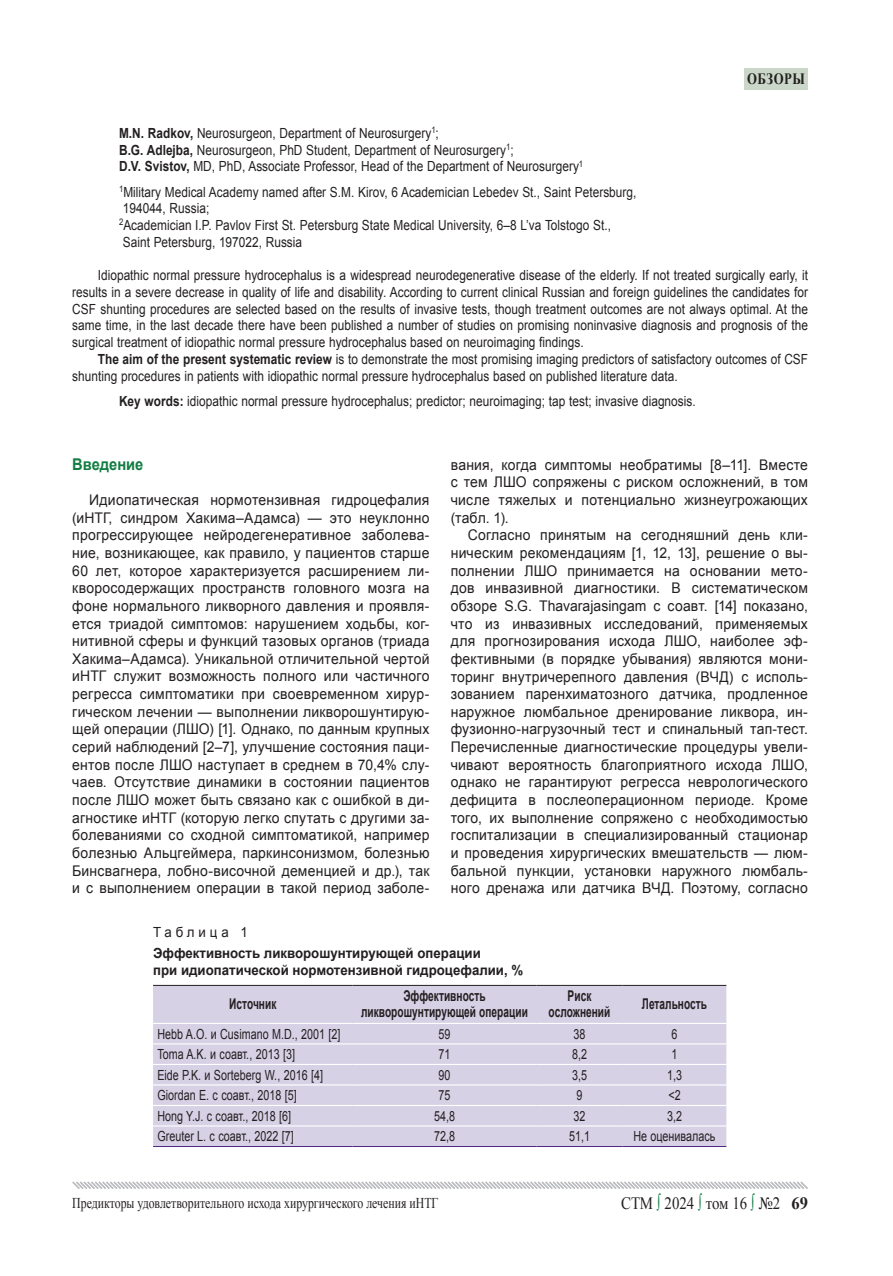
<style>
.page{position:relative;width:893px;height:1276px;background:#fff}
.page>*{position:absolute;margin:0;border:0;box-sizing:border-box;transform-origin:0 0}
.t1{font:17.4px "Times New Roman";color:#231f20;scale:.86 1}
.t2{font:700 16.2px "Arial";color:#127c43;scale:.9 1}
.t3{font:700 15.75px "Times New Roman";letter-spacing:.04em;color:#231f20;scale:.81 1}
.t4{font:15px "Times New Roman";color:#231f20;scale:.79 1}
.t5{font:700 14.85px/16.2px "Arial";letter-spacing:.005em;color:#231f20;text-align:center;scale:.68 1}
.t6{font:14.7px/17.7px "Arial";letter-spacing:.015em;color:#231f20;text-align:justify;scale:.95 1}
.t7{font:13.95px/16.8px "Arial";letter-spacing:.005em;color:#231f20;scale:.85 1}
.t8{font:13.95px "Arial";letter-spacing:.005em;color:#231f20;scale:.77 1}
.t9{font:700 13.95px/16.8px "Arial";color:#231f20;scale:.95 1}
.t10{font:13.95px "Arial";letter-spacing:.3em;color:#231f20;scale:.95 1}
.s1{font-weight:700}
.s2{color:#127c43}
</style>
<div class="page">
<div style="left:744px;top:69px;width:64px;height:21px;background:#cbd8c9"></div>
<svg style="left:72px;top:1181px;width:736px;height:8px"></svg>
<div style="left:153px;top:986px;width:573px;height:160px;background:#d7d1e6"></div>
<hr style="left:153px;top:1023px;width:200px;height:1px;background:#fff">
<hr style="left:353px;top:1023px;width:183px;height:1px;background:#fff">
<hr style="left:536px;top:1023px;width:87px;height:1px;background:#fff">
<hr style="left:623px;top:1023px;width:103px;height:1px;background:#fff">
<hr style="left:153px;top:1043px;width:200px;height:1px;background:#fff">
<hr style="left:353px;top:1043px;width:183px;height:1px;background:#fff">
<hr style="left:536px;top:1043px;width:87px;height:1px;background:#fff">
<hr style="left:623px;top:1043px;width:103px;height:1px;background:#fff">
<hr style="left:153px;top:1064px;width:200px;height:1px;background:#fff">
<hr style="left:353px;top:1064px;width:183px;height:1px;background:#fff">
<hr style="left:536px;top:1064px;width:87px;height:1px;background:#fff">
<hr style="left:623px;top:1064px;width:103px;height:1px;background:#fff">
<hr style="left:153px;top:1084px;width:200px;height:1px;background:#fff">
<hr style="left:353px;top:1084px;width:183px;height:1px;background:#fff">
<hr style="left:536px;top:1084px;width:87px;height:1px;background:#fff">
<hr style="left:623px;top:1084px;width:103px;height:1px;background:#fff">
<hr style="left:153px;top:1105px;width:200px;height:1px;background:#fff">
<hr style="left:353px;top:1105px;width:183px;height:1px;background:#fff">
<hr style="left:536px;top:1105px;width:87px;height:1px;background:#fff">
<hr style="left:623px;top:1105px;width:103px;height:1px;background:#fff">
<hr style="left:153px;top:1125px;width:200px;height:1px;background:#fff">
<hr style="left:353px;top:1125px;width:183px;height:1px;background:#fff">
<hr style="left:536px;top:1125px;width:87px;height:1px;background:#fff">
<hr style="left:623px;top:1125px;width:103px;height:1px;background:#fff">
<hr style="left:153px;top:985px;width:200px;height:1px;background:#231f20">
<hr style="left:353px;top:985px;width:183px;height:1px;background:#231f20">
<hr style="left:536px;top:985px;width:87px;height:1px;background:#231f20">
<hr style="left:623px;top:985px;width:103px;height:1px;background:#231f20">
<hr style="left:153px;top:1146px;width:200px;height:1px;background:#542685">
<hr style="left:353px;top:1146px;width:183px;height:1px;background:#542685">
<hr style="left:536px;top:1146px;width:87px;height:1px;background:#542685">
<hr style="left:623px;top:1146px;width:103px;height:1px;background:#542685">
<p class="t3" style="left:747px;top:68px;width:73px">обзоры</p>
<p class="t7" style="left:119px;top:125px;width:547px"><span class="s1">M.N. Radkov,</span> Neurosurgeon, Department of Neurosurgery<sup>1</sup>;<br><span class="s1">B.G. Adlejba,</span> Neurosurgeon, PhD Student, Department of Neurosurgery<sup>1</sup>;<br><span class="s1">D.V. Svistov,</span> MD, PhD, Associate Professor, Head of the Department of Neurosurgery<sup>1</sup></p>
<p class="t7" style="left:119px;top:183px;width:610px"><sup>1</sup>Military Medical Academy named after S.M. Kirov, 6 Academician Lebedev St., Saint Petersburg, 194044, Russia;<br><sup>2</sup>Academician I.P. Pavlov First St. Petersburg State Medical University, 6–8 L’va Tolstogo St., Saint Petersburg, 197022, Russia</p>
<p class="t7" style="left:72px;top:267px;width:867px;text-align:justify;text-indent:26px">Idiopathic normal pressure hydrocephalus is a widespread neurodegenerative disease of the elderly. If not treated surgically early, it results in a severe decrease in quality of life and disability. According to current clinical Russian and foreign guidelines the candidates for CSF shunting procedures are selected based on the results of invasive tests, though treatment outcomes are not always optimal. At the same time, in the last decade there have been published a number of studies on promising noninvasive diagnosis and prognosis of the surgical treatment of idiopathic normal pressure hydrocephalus based on neuroimaging findings.</p>
<p class="t7" style="left:72px;top:351px;width:867px;text-indent:26px"><span class="s1">The aim of the present systematic review</span> is to demonstrate the most promising imaging predictors of satisfactory outcomes of CSF shunting procedures in patients with idiopathic normal pressure hydrocephalus based on published literature data.</p>
<p class="t7" style="left:119px;top:393px;width:680px"><span class="s1">Key words:</span> idiopathic normal pressure hydrocephalus; predictor; neuroimaging; tap test; invasive diagnosis.</p>
<p class="t2" style="left:72px;top:454px;width:81px">Введение</p>
<p class="t6" style="left:72px;top:491px;width:377px;text-indent:17px">Идиопатическая нормотензивная гидроцефалия (иНТГ, синдром Хакима–Адамса) — это неуклонно прогрессирующее нейродегенеративное заболева&shy;ние, возникающее, как правило, у пациентов старше 60 лет, которое характеризуется расширением ли&shy;кворосодержащих пространств головного мозга на фоне нормального ликворного давления и проявля&shy;ется триадой симптомов: нарушением ходьбы, ког&shy;нитивной сферы и функций тазовых органов (триада Хакима–Адамса). Уникальной отличительной чертой иНТГ служит возможность полного или частичного регресса симптоматики при своевременном хирур&shy;гическом лечении — выполнении ликворошунтирую&shy;щей операции (ЛШО) [1]. Однако, по данным крупных серий наблюдений [2–7], улучшение состояния паци&shy;ентов после ЛШО наступает в среднем в 70,4% слу&shy;чаев. Отсутствие динамики в состоянии пациентов после ЛШО может быть связано как с ошибкой в ди&shy;агностике иНТГ (которую легко спутать с другими за&shy;болеваниями со сходной симптоматикой, например болезнью Альцгеймера, паркинсонизмом, болезнью Бинсвагнера, лобно-височной деменцией и др.), так и с выполнением операции в такой период заболе-</p>
<p class="t6" style="left:451px;top:456px;width:377px">вания, когда симптомы необратимы [8–11]. Вместе с тем ЛШО сопряжены с риском осложнений, в том числе тяжелых и потенциально жизнеугрожающих (табл. 1).</p>
<p class="t6" style="left:451px;top:526px;width:377px;text-indent:17px">Согласно принятым на сегодняшний день кли&shy;ническим рекомендациям [1, 12, 13], решение о вы&shy;полнении ЛШО принимается на основании мето&shy;дов инвазивной диагностики. В систематическом обзоре S.G. Thavarajasingam с соавт. [14] показано, что из инвазивных исследований, применяемых для прогнозирования исхода ЛШО, наиболее эф&shy;фективными (в порядке убывания) являются мони&shy;торинг внутричерепного давления (ВЧД) с исполь&shy;зованием паренхиматозного датчика, продленное наружное люмбальное дренирование ликвора, ин&shy;фузионно-нагрузочный тест и спинальный тап-тест.<br>Перечисленные диагностические процедуры увели&shy;чивают вероятность благоприятного исхода ЛШО, однако не гарантируют регресса неврологического дефицита в послеоперационном периоде. Кроме того, их выполнение сопряжено с необходимостью госпитализации в специализированный стационар и проведения хирургических вмешательств — люм&shy;бальной пункции, установки наружного люмбаль&shy;ного дренажа или датчика ВЧД. Поэтому, согласно</p>
<p class="t10" style="left:153px;top:923px;width:101px">Таблица 1</p>
<p class="t9" style="left:153px;top:945px;width:391px">Эффективность ликворошунтирующей операции<br>при идиопатической нормотензивной гидроцефалии, %</p>
<p class="t5" style="left:229px;top:996px;width:71px">Источник</p>
<p class="t5" style="left:361px;top:988px;width:247px">Эффективность ликворошунтирующей операции</p>
<p class="t5" style="left:549px;top:988px;width:92px">Риск осложнений</p>
<p class="t5" style="left:642px;top:996px;width:97px">Летальность</p>
<p class="t8" style="left:157px;top:1024px;width:239px">Hebb A.O. и Cusimano M.D., 2001 [2]</p>
<p class="t8" style="left:439px;top:1024px;width:17px">59</p>
<p class="t8" style="left:574px;top:1024px;width:17px">38</p>
<p class="t8" style="left:671px;top:1024px;width:9px">6</p>
<p class="t8" style="left:157px;top:1045px;width:180px">Toma A.K. и соавт., 2013 [3]</p>
<p class="t8" style="left:439px;top:1045px;width:17px">71</p>
<p class="t8" style="left:572px;top:1045px;width:21px">8,2</p>
<p class="t8" style="left:671px;top:1045px;width:9px">1</p>
<p class="t8" style="left:157px;top:1065px;width:217px">Eide P.K. и Sorteberg W., 2016 [4]</p>
<p class="t8" style="left:439px;top:1065px;width:17px">90</p>
<p class="t8" style="left:572px;top:1065px;width:21px">3,5</p>
<p class="t8" style="left:667px;top:1065px;width:21px">1,3</p>
<p class="t8" style="left:157px;top:1086px;width:183px">Giordan E. с соавт., 2018 [5]</p>
<p class="t8" style="left:439px;top:1086px;width:17px">75</p>
<p class="t8" style="left:577px;top:1086px;width:9px">9</p>
<p class="t8" style="left:668px;top:1086px;width:17px">&lt;2</p>
<p class="t8" style="left:157px;top:1106px;width:175px">Hong Y.J. с соавт., 2018 [6]</p>
<p class="t8" style="left:434px;top:1106px;width:29px">54,8</p>
<p class="t8" style="left:574px;top:1106px;width:17px">32</p>
<p class="t8" style="left:667px;top:1106px;width:21px">3,2</p>
<p class="t8" style="left:157px;top:1127px;width:179px">Greuter L. с соавт., 2022 [7]</p>
<p class="t8" style="left:434px;top:1127px;width:29px">72,8</p>
<p class="t8" style="left:569px;top:1127px;width:29px">51,1</p>
<p class="t8" style="left:633px;top:1127px;width:108px">Не оценивалась</p>
<p class="t4" style="left:72px;top:1192px;width:465px">Предикторы удовлетворительного исхода хирургического лечения иНТГ</p>
<p class="t1" style="left:621px;top:1191px;width:219px">СТМ <span class="s2">∫</span> 2024 <span class="s2">∫</span> том 16 <span class="s2">∫</span> №2 <span class="s1">69</span></p>
</div>
